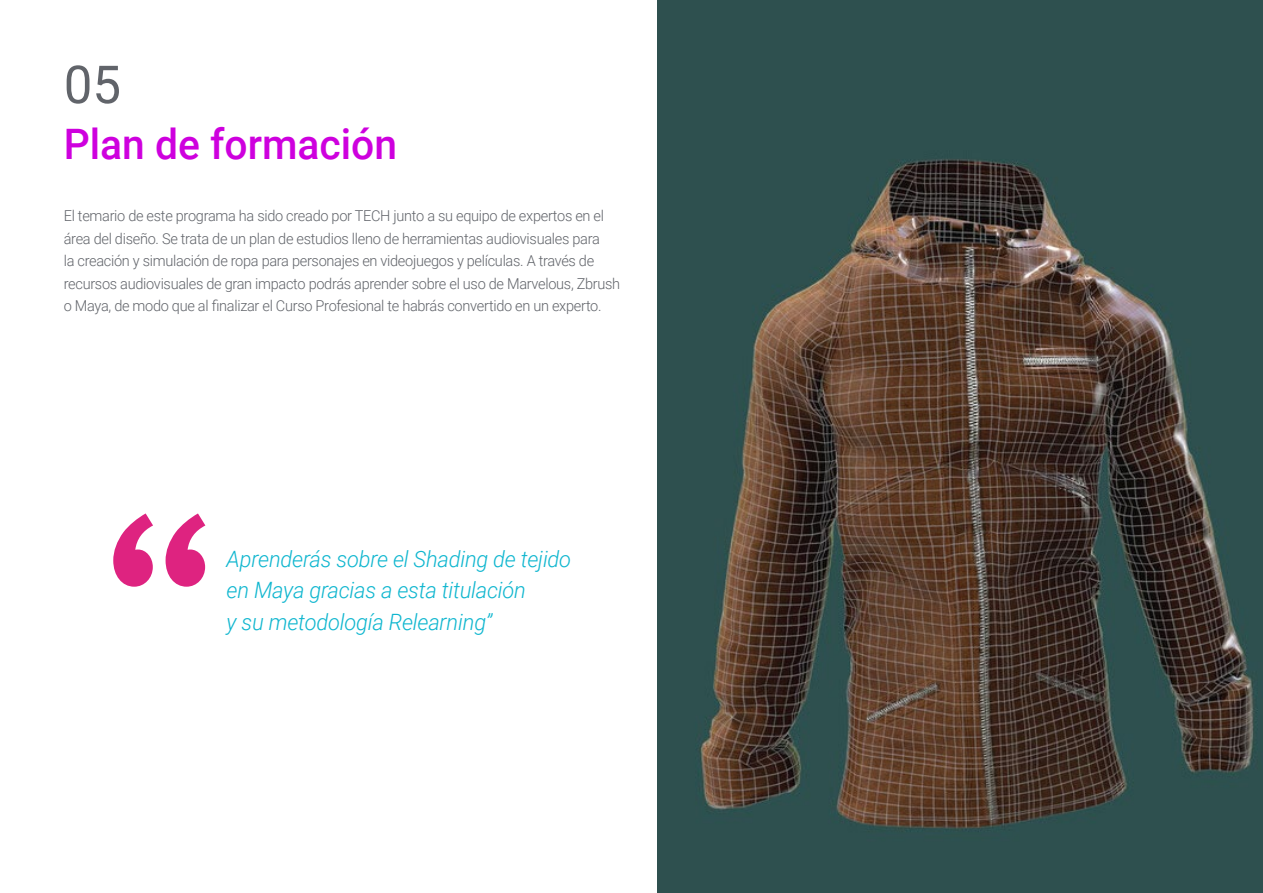
<style>
.page{position:relative;width:1263px;height:893px;background:#fff}
.page>*{position:absolute;margin:0;border:0;box-sizing:border-box;transform-origin:0 0}
.t1{font:52.5px "Roboto";color:#61646a}
.t2{font:500 42px "Roboto";color:#ce00de}
.t3{font:italic 300 22.5px/31.5px "Roboto";letter-spacing:-.01em;color:#0fb6cf}
.t4{font:300 15px/22.5px "Roboto";letter-spacing:-.02em;color:#61646a}
</style>
<div class="page">
<svg style="left:113px;top:513px;width:92px;height:74px"></svg>
<img style="left:657px;top:0;width:606px;height:893px">
<h1 class="t1" style="left:64px;top:48px;width:59px">05</h1>
<h2 class="t2" style="left:64px;top:115px;width:335px">Plan de formación</h2>
<p class="t4" style="left:64px;top:204px;width:558px">El temario de este programa ha sido creado por TECH junto a su equipo de expertos en el área del diseño. Se trata de un plan de estudios lleno de herramientas audiovisuales para<br>la creación y simulación de ropa para personajes en videojuegos y películas. A través de recursos audiovisuales de gran impacto podrás aprender sobre el uso de Marvelous, Zbrush o Maya, de modo que al finalizar el Curso Profesional te habrás convertido en un experto.</p>
<h3 class="t3" style="left:227px;top:542px;width:346px">Aprenderás sobre el Shading de tejido en Maya gracias a esta titulación<br>y su metodología Relearning”</h3>
</div>
